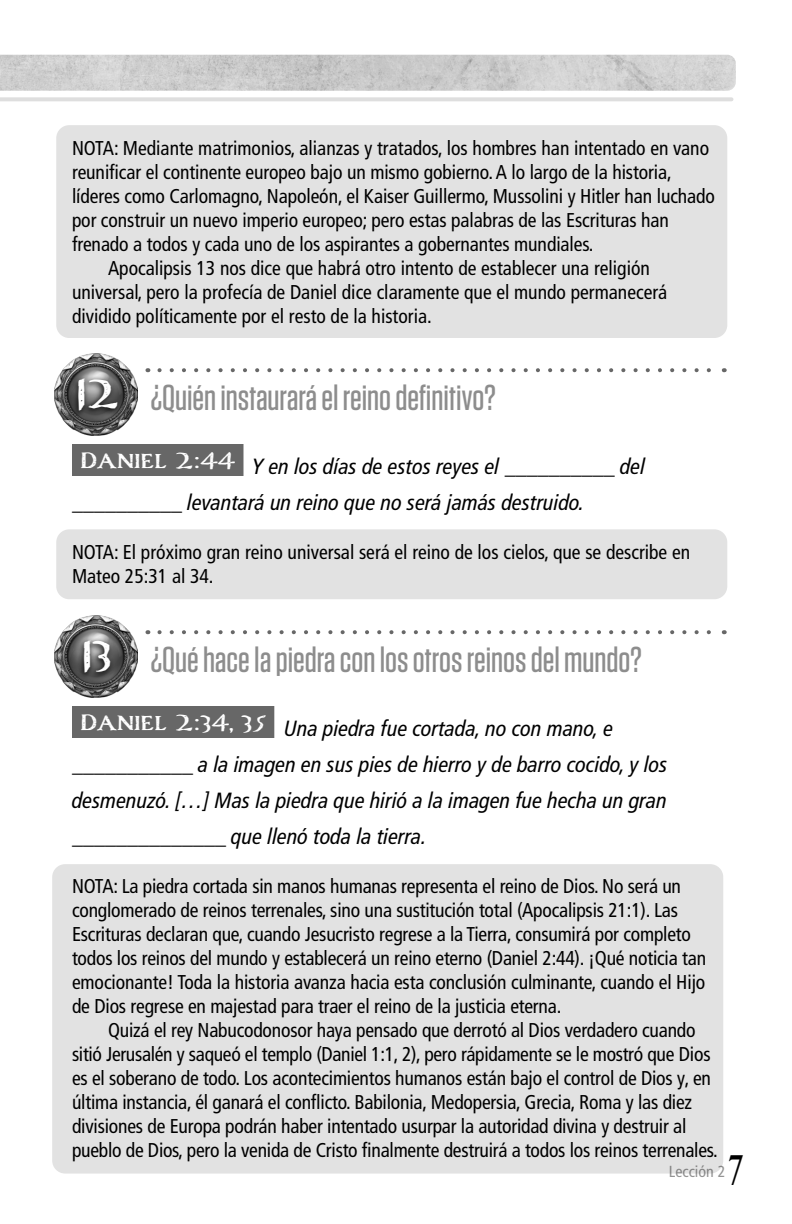
<style>
.page{position:relative;width:792px;height:1224px;background:#fff}
.page>*{position:absolute;margin:0;border:0;box-sizing:border-box;transform-origin:0 0}
.Compass_Numbers{font:700 50px "Carta Marina";color:#fff}
.t1{font:44px "Desire Pro";color:#000}
.Questions_1{font:500 36px "Tungsten";color:#8d8d8d}
.Scripture_with_blanks{font:italic condensed 22px/36px "Frutiger LT Pro";color:#000}
.NOTE{font:condensed 20px/24px "Frutiger LT Pro";letter-spacing:-.01em;color:#000}
.t2{font:condensed 16px "Frutiger LT Pro";color:#949494}
</style>
<div class="page">
<img style="left:0;top:55px;width:736px;height:36px">
<hr style="left:0;top:97px;width:732px;height:4px;background:#dedede">
<div style="left:72px;top:444px;width:171px;height:32px;background:#676767"></div>
<div style="left:72px;top:706px;width:202px;height:32px;background:#676767"></div>
<img style="left:54px;top:354px;width:83px;height:82px">
<div style="left:71px;top:375px;width:52px;height:43px;background:#000;opacity:.75"></div>
<img style="left:54px;top:616px;width:83px;height:82px">
<div style="left:77px;top:637px;width:38px;height:43px;background:#000;opacity:.75"></div>
<div style="left:56px;top:125px;width:671px;height:213px;background:#e2e2e2;border-radius:13px"></div>
<svg style="left:159px;top:368px;width:552px;height:4px"></svg>
<div style="left:56px;top:529px;width:671px;height:70px;background:#e2e2e2;border-radius:13px"></div>
<svg style="left:159px;top:630px;width:552px;height:4px"></svg>
<div style="left:52px;top:864px;width:671px;height:310px;background:#e2e2e2;border-radius:13px"></div>
<p class="NOTE" style="left:72px;top:136px;width:644px">NOTA: Mediante matrimonios, alianzas y tratados, los hombres han intentado en vano reunificar el continente europeo bajo un mismo gobierno. A lo largo de la historia, líderes como Carlomagno, Napoleón, el Kaiser Guillermo, Mussolini y Hitler han luchado por construir un nuevo imperio europeo; pero estas palabras de las Escrituras han frenado a todos y cada uno de los aspirantes a gobernantes mundiales.</p>
<p class="NOTE" style="left:72px;top:256px;width:597px;text-indent:36px">Apocalipsis 13 nos dice que habrá otro intento de establecer una religión universal, pero la profecía de Daniel dice claramente que el mundo permanecerá dividido políticamente por el resto de la historia.</p>
<p class="Compass_Numbers" style="left:77px;top:363px;width:43px">12</p>
<p class="Questions_1" style="left:151px;top:379px;width:346px">¿Quién instaurará el reino definitivo?</p>
<p class="Scripture_with_blanks" style="left:72px;top:449px;width:575px;text-indent:8px"><sup>Daniel</sup> <sup>2:44</sup> Y en los días de estos reyes el __________ del __________ levantará un reino que no será jamás destruido.</p>
<p class="NOTE" style="left:72px;top:540px;width:620px">NOTA: El próximo gran reino universal será el reino de los cielos, que se describe en<br>Mateo 25:31 al 34.</p>
<p class="Compass_Numbers" style="left:82px;top:624px;width:32px">13</p>
<p class="Questions_1" style="left:151px;top:641px;width:492px">¿Qué hace la piedra con los otros reinos del mundo?</p>
<p class="Scripture_with_blanks" style="left:72px;top:711px;width:597px;text-indent:8px"><sup>Daniel</sup> <sup>2:34,</sup> <sup>35</sup> Una piedra fue cortada, no con mano, e ___________ a la imagen en sus pies de hierro y de barro cocido, y los desmenuzó. […] Mas la piedra que hirió a la imagen fue hecha un gran ______________ que llenó toda la tierra.</p>
<p class="NOTE" style="left:72px;top:874px;width:636px">NOTA: La piedra cortada sin manos humanas representa el reino de Dios. No será un conglomerado de reinos terrenales, sino una sustitución total (Apocalipsis 21:1). Las Escrituras declaran que, cuando Jesucristo regrese a la Tierra, consumirá por completo todos los reinos del mundo y establecerá un reino eterno (Daniel 2:44). ¡Qué noticia tan emocionante! Toda la historia avanza hacia esta conclusión culminante, cuando el Hijo de Dios regrese en majestad para traer el reino de la justicia eterna.</p>
<p class="NOTE" style="left:72px;top:1018px;width:647px;text-indent:36px">Quizá el rey Nabucodonosor haya pensado que derrotó al Dios verdadero cuando sitió Jerusalén y saqueó el templo (Daniel 1:1, 2), pero rápidamente se le mostró que Dios es el soberano de todo. Los acontecimientos humanos están bajo el control de Dios y, en última instancia, él ganará el conflicto. Babilonia, Medopersia, Grecia, Roma y las diez divisiones de Europa podrán haber intentado usurpar la autoridad divina y destruir al pueblo de Dios, pero la venida de Cristo finalmente destruirá a todos los reinos terrenales.</p>
<p class="t2" style="left:669px;top:1162px;width:58px">Lección 2</p>
<h2 class="t1" style="left:729px;top:1144px;width:15px">7</h2>
</div>
